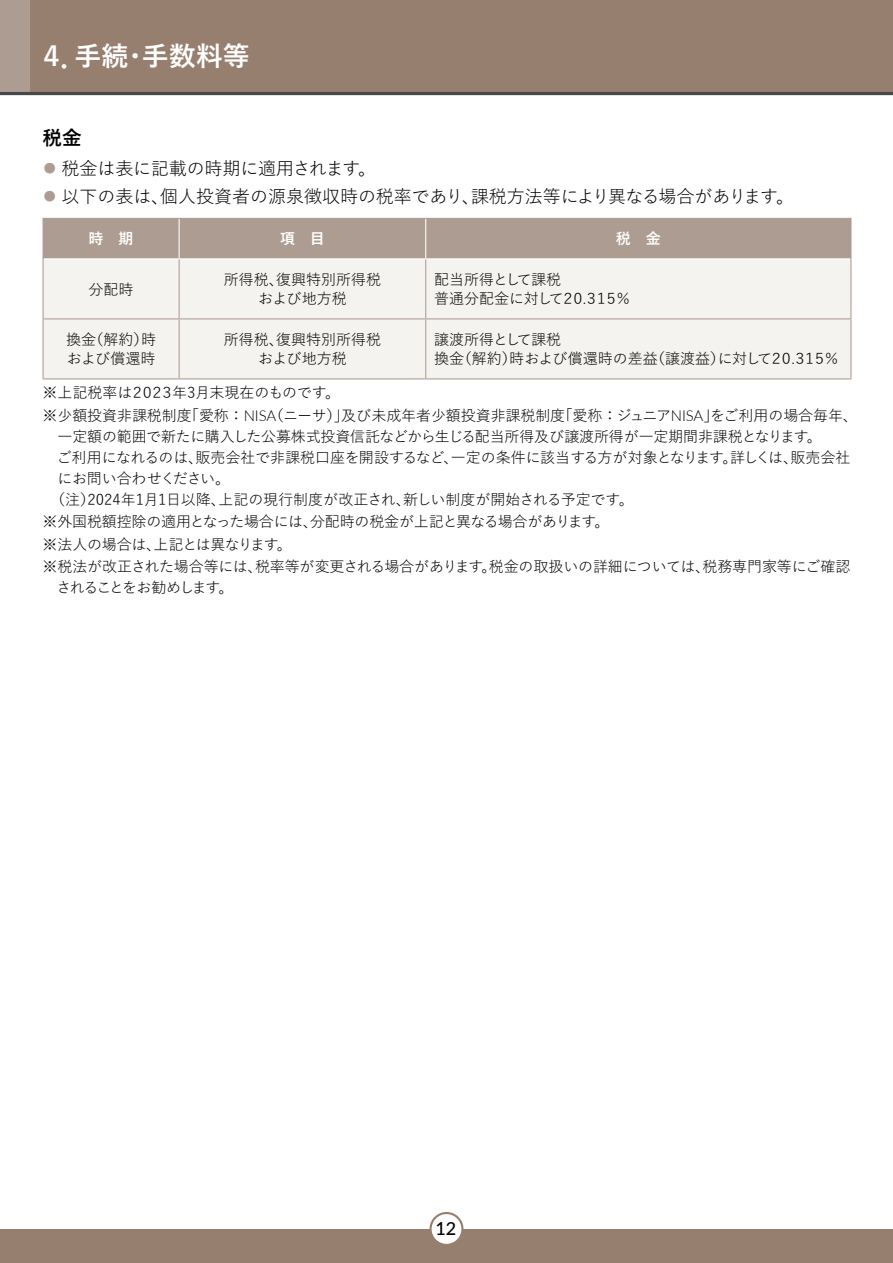
<style>
.page{position:relative;width:893px;height:1263px;background:#fff}
.page>*{position:absolute;margin:0;border:0;box-sizing:border-box;transform-origin:0 0}
.t1{font:700 27px "Yu Go";color:#fff}
.t2{font:700 19.5px "Yu Go";color:#000}
.t3{font:18px/28.2px "Yu Go Pr 6 N";letter-spacing:-.005em;color:#000}
.t4{font:500 18px "Lato";color:#000}
.t5{font:15px/19.5px "Yu Go Pr 6 N";letter-spacing:-.01em;color:#000}
.t6{font:15px/19.5px "Yu Go Pr 6 N";letter-spacing:-.04em;color:#000}
.t7{font:15px "Yu Go Pr 6 N";letter-spacing:-.105em;color:#000}
.t8{font:700 15px "Yu Go";color:#fff}
.s1{color:#ad9c91}
.s2{font-family:"Lato";font-weight:300}
</style>
<div class="page">
<div style="left:0;top:0;width:893px;height:94px;background:#977f6f"></div>
<div style="left:0;top:0;width:30px;height:94px;background:#ad9c91"></div>
<div style="left:0;top:1229px;width:893px;height:34px;background:#977f6f"></div>
<div style="left:431px;top:1213px;width:31px;height:32px;background:#fff;border-radius:50%"></div>
<div style="left:429px;top:1212px;width:34px;height:34px;border:2px solid #977f6f;border-radius:50%"></div>
<div style="left:44px;top:219px;width:806px;height:39px;background:#ad9c91"></div>
<div style="left:44px;top:259px;width:806px;height:119px;background:#f5f3f0"></div>
<hr style="left:179px;top:219px;width:1px;height:39px;background:#fff">
<hr style="left:425px;top:219px;width:1px;height:39px;background:#fff">
<hr style="left:43px;top:219px;width:1px;height:40px;background:#ad9c91">
<hr style="left:43px;top:218px;width:136px;height:1px;background:#ad9c91">
<hr style="left:179px;top:218px;width:247px;height:1px;background:#ad9c91">
<hr style="left:426px;top:218px;width:425px;height:1px;background:#ad9c91">
<hr style="left:850px;top:219px;width:1px;height:40px;background:#ad9c91">
<hr style="left:43px;top:259px;width:1px;height:59px;background:#ad9c91">
<hr style="left:179px;top:259px;width:1px;height:59px;background:#ad9c91">
<hr style="left:425px;top:259px;width:1px;height:59px;background:#ad9c91">
<hr style="left:850px;top:259px;width:1px;height:59px;background:#ad9c91">
<hr style="left:43px;top:319px;width:1px;height:59px;background:#ad9c91">
<hr style="left:43px;top:318px;width:136px;height:1px;background:#ad9c91">
<hr style="left:43px;top:378px;width:136px;height:1px;background:#ad9c91">
<hr style="left:179px;top:319px;width:1px;height:59px;background:#ad9c91">
<hr style="left:179px;top:318px;width:247px;height:1px;background:#ad9c91">
<hr style="left:179px;top:378px;width:247px;height:1px;background:#ad9c91">
<hr style="left:425px;top:319px;width:1px;height:59px;background:#ad9c91">
<hr style="left:426px;top:318px;width:425px;height:1px;background:#ad9c91">
<hr style="left:850px;top:319px;width:1px;height:59px;background:#ad9c91">
<hr style="left:426px;top:378px;width:425px;height:1px;background:#ad9c91">
<hr style="left:0;top:92px;width:893px;height:3px;background:#474848">
<h1 class="t1" style="left:39px;top:41px;width:213px">４．手続・手数料等</h1>
<h2 class="t2" style="left:43px;top:127px;width:40px">税金</h2>
<p class="t3" style="left:41px;top:152px;width:755px"><span class="s1">⿟</span> 税金は表に記載の時期に適用されます。<br><span class="s1">⿟</span> 以下の表は、個人投資者の源泉徴収時の税率であり、課税方法等により異なる場合があります。</p>
<p class="t8" style="left:89px;top:230px;width:46px">時　期</p>
<p class="t8" style="left:280px;top:230px;width:46px">項　目</p>
<p class="t8" style="left:616px;top:230px;width:46px">税　金</p>
<p class="t5" style="left:89px;top:277px;width:46px">分配時</p>
<p class="t5" style="left:224px;top:268px;width:159px;text-align:center">所得税、復興特別所得税および地方税</p>
<p class="t6" style="left:434px;top:268px;width:198px">配当所得として課税<br>普通分配金に対して２０<span class="s2">.</span>３１５％</p>
<p class="t5" style="left:66px;top:328px;width:91px">換金（解約）時および償還時</p>
<p class="t5" style="left:224px;top:328px;width:159px;text-align:center">所得税、復興特別所得税および地方税</p>
<p class="t5" style="left:434px;top:328px;width:406px">譲渡所得として課税<br>換金（解約）時および償還時の差益（譲渡益）に対して２０<span class="s2">.</span>３１５％</p>
<p class="t5" style="left:43px;top:380px;width:817px;line-height:22.5px">※上記税率は２０２３年3月末現在のものです。<br>※少額投資非課税制度「愛称：<span class="s2">NISA</span>（ニーサ）」及び未成年者少額投資非課税制度「愛称：ジュニア<span class="s2">NISA</span>」をご利用の場合毎年、</p>
<p class="t5" style="left:58px;top:425px;width:766px">一定額の範囲で新たに購入した公募株式投資信託などから生じる配当所得及び譲渡所得が一定期間非課税となります。</p>
<p class="t5" style="left:57px;top:446px;width:795px">ご利用になれるのは、販売会社で非課税口座を開設するなど、一定の条件に該当する方が対象となります。詳しくは、販売会社</p>
<p class="t5" style="left:57px;top:467px;width:174px">にお問い合わせください。</p>
<p class="t5" style="left:50px;top:488px;width:585px">（注）2024年1月1日以降、上記の現行制度が改正され、新しい制度が開始される予定です。</p>
<p class="t5" style="left:43px;top:509px;width:809px;line-height:22.5px">※外国税額控除の適用となった場合には、分配時の税金が上記と異なる場合があります。<br>※法人の場合は、上記とは異なります。<br>※税法が改正された場合等には、税率等が変更される場合があります。税金の取扱いの詳細については、税務専門家等にご確認</p>
<p class="t7" style="left:57px;top:574px;width:179px">されることをお勧めします。</p>
<p class="t4" style="left:435px;top:1216px;width:22px">12</p>
</div>
